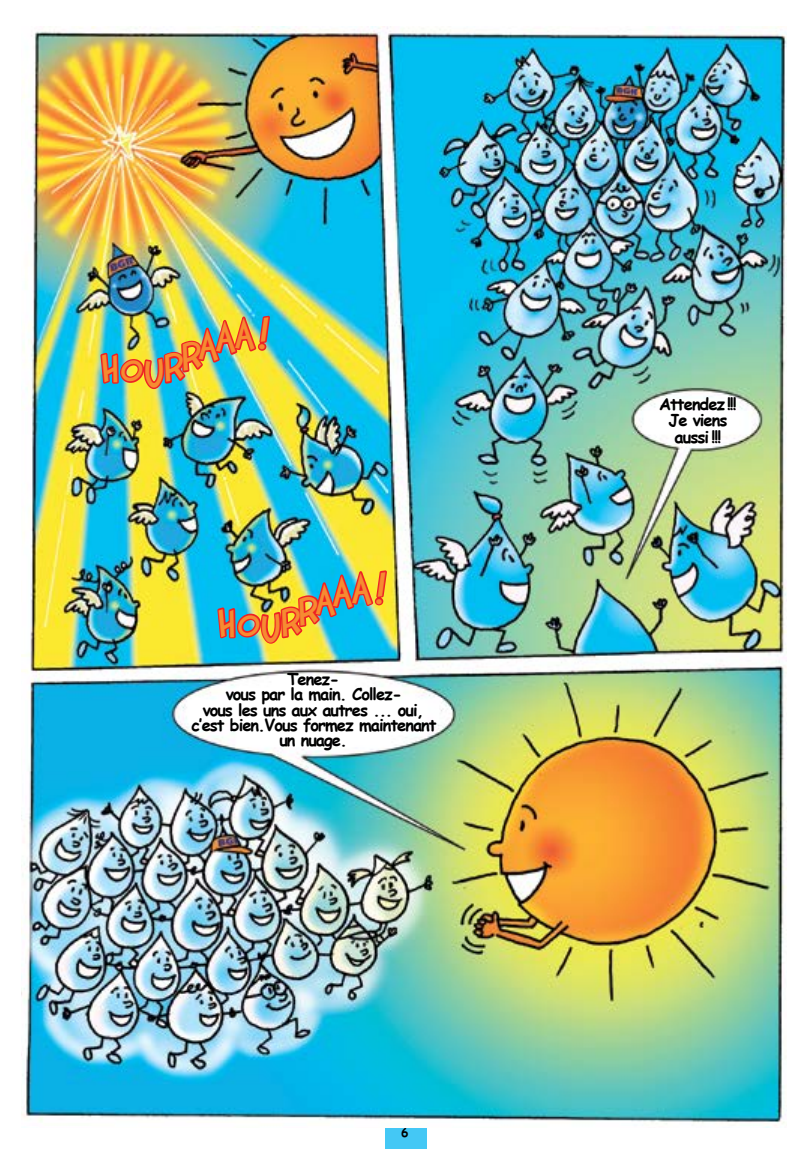
<style>
.page{position:relative;width:808px;height:1149px;background:#fff}
.page>*{position:absolute;margin:0;border:0;box-sizing:border-box;transform-origin:0 0}
.t1{font:40.8px "Twelve Ton Goldfish Regular";letter-spacing:.06em;color:#f68b31}
.t2{font:700 16.5px/15px "Comic Sans MS";letter-spacing:-.06em;color:#000;text-align:center}
.t3{font:700 12px "Comic Sans MS";color:#000}
</style>
<div class="page">
<div style="left:385px;top:1128px;width:42px;height:20px;background:#44c8f5"></div>
<img style="left:21px;top:27px;width:766px;height:1100px">
<img style="left:99px;top:308px;width:173px;height:82px">
<img style="left:216px;top:562px;width:173px;height:83px">
<h1 class="t1" style="left:102px;top:343px;width:170px">HOURRAAA!</h1>
<h1 class="t1" style="left:219px;top:597px;width:170px">HOURRAAA!</h1>
<p class="t2" style="left:191px;top:671px;width:247px">Tenez-<br>vous par la main. Collez-<br>vous les uns aux autres ... oui, c’est bien.Vous formez maintenant un nuage.</p>
<p class="t3" style="left:401px;top:1123px;width:9px">6</p>
<p class="t2" style="left:659px;top:395px;width:79px;line-height:16.5px">Attendez !!!<br>Je viens aussi !!!</p>
</div>
